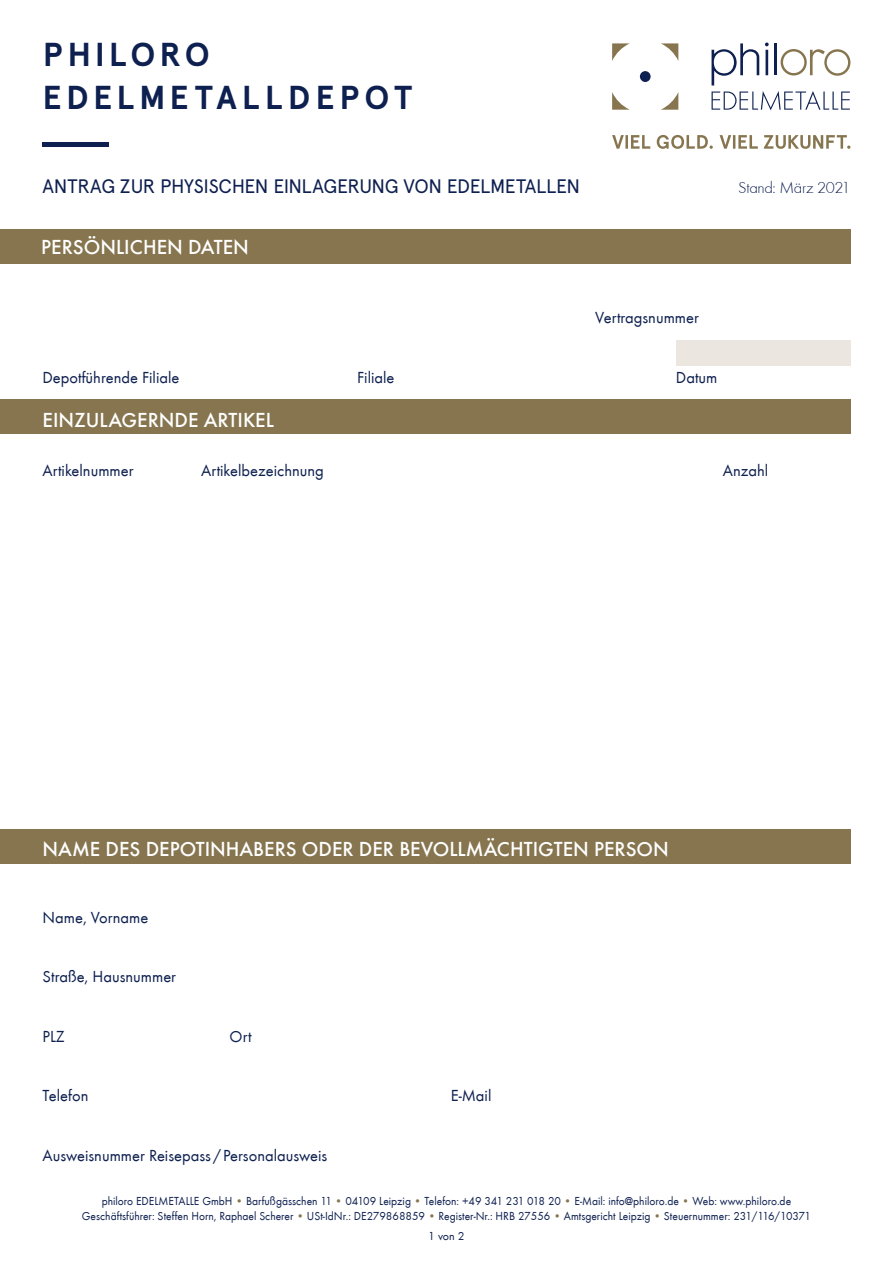
<style>
.page{position:relative;width:893px;height:1263px;background:#fff}
.page>*{position:absolute;margin:0;border:0;box-sizing:border-box;transform-origin:0 0}
.t1{font:700 33.15px/42.8px "Apercu";letter-spacing:.14em;color:#0e2050}
.FOM_UE_white_14pt{font:500 21px "Futura T";color:#fff}
.t2{font:19.5px "Apercu";letter-spacing:-.02em;color:#0e2050}
.FOM_ft_blue_11pt{font:16.5px "Futura T";color:#0e2050}
.t3{font:16.5px "Futura T Ligh";letter-spacing:-.02em;color:#0e2050}
.t4{font:12px/15px "Futura T";color:#0e2050;text-align:center;scale:.96 1}
.t5{font:12px "Futura T";color:#0e2050}
.s1{color:#86754f}
</style>
<div class="page">
<hr style="left:43px;top:143px;width:66px;height:4px;background:#0e2050">
<svg style="left:612px;top:135px;width:238px;height:14px"></svg>
<svg style="left:711px;top:43px;width:139px;height:67px"></svg>
<svg style="left:661px;top:93px;width:17px;height:17px"></svg>
<svg style="left:612px;top:92px;width:18px;height:18px"></svg>
<svg style="left:612px;top:43px;width:18px;height:18px"></svg>
<svg style="left:661px;top:43px;width:17px;height:17px"></svg>
<div style="left:640px;top:71px;width:11px;height:11px;background:#0e2050;border-radius:50%"></div>
<div style="left:0;top:829px;width:850px;height:34px;background:#86754f"></div>
<div style="left:0;top:400px;width:850px;height:34px;background:#86754f"></div>
<div style="left:0;top:230px;width:850px;height:34px;background:#86754f"></div>
<div style="left:676px;top:340px;width:174px;height:26px;background:#ebe7e0"></div>
<h1 class="t1" style="left:43px;top:33px;width:371px">PHILORO<br>EDELMETALLDEPOT</h1>
<h3 class="t2" style="left:43px;top:175px;width:539px">ANTRAG ZUR PHYSISCHEN EINLAGERUNG VON EDELMETALLEN</h3>
<p class="FOM_UE_white_14pt" style="left:41px;top:235px;width:209px">PERSÖNLICHEN DATEN</p>
<h3 class="FOM_ft_blue_11pt" style="left:595px;top:308px;width:105px">Vertragsnummer</h3>
<p class="FOM_ft_blue_11pt" style="left:43px;top:368px;width:138px">Depotführende Filiale</p>
<p class="FOM_ft_blue_11pt" style="left:357px;top:368px;width:39px">Filiale</p>
<p class="FOM_ft_blue_11pt" style="left:676px;top:368px;width:43px">Datum</p>
<p class="FOM_UE_white_14pt" style="left:43px;top:407px;width:233px">EINZULAGERNDE ARTIKEL</p>
<h3 class="t3" style="left:738px;top:179px;width:114px">Stand: März 2021</h3>
<p class="FOM_ft_blue_11pt" style="left:43px;top:461px;width:93px">Artikelnummer</p>
<p class="FOM_ft_blue_11pt" style="left:201px;top:461px;width:124px">Artikelbezeichnung</p>
<p class="FOM_ft_blue_11pt" style="left:723px;top:461px;width:47px">Anzahl</p>
<p class="FOM_UE_white_14pt" style="left:43px;top:837px;width:628px">NAME DES DEPOTINHABERS ODER DER BEVOLLMÄCHTIGTEN PERSON</p>
<p class="FOM_ft_blue_11pt" style="left:43px;top:908px;width:107px">Name, Vorname</p>
<p class="FOM_ft_blue_11pt" style="left:43px;top:967px;width:135px">Straße, Hausnummer</p>
<p class="FOM_ft_blue_11pt" style="left:43px;top:1027px;width:24px">PLZ</p>
<p class="FOM_ft_blue_11pt" style="left:230px;top:1027px;width:23px">Ort</p>
<p class="FOM_ft_blue_11pt" style="left:43px;top:1086px;width:47px">Telefon</p>
<p class="FOM_ft_blue_11pt" style="left:451px;top:1086px;width:42px">E-Mail</p>
<p class="FOM_ft_blue_11pt" style="left:43px;top:1146px;width:286px">Ausweisnummer Reisepass / Personalausweis</p>
<p class="t4" style="left:82px;top:1194px;width:761px">philoro EDELMETALLE GmbH <span class="s1">•</span> Barfußgässchen 11 <span class="s1">•</span> 04109 Leipzig <span class="s1">•</span> Telefon: +49 341 231 018 20 <span class="s1">•</span> E-Mail: info@philoro.de <span class="s1">•</span> Web: www.philoro.de<br>Geschäftsführer: Steffen Horn, Raphael Scherer <span class="s1">•</span> USt-IdNr.: DE279868859 <span class="s1">•</span> Register-Nr.: HRB 27556 <span class="s1">•</span> Amtsgericht Leipzig <span class="s1">•</span> Steuernummer: 231/116/10371</p>
<p class="t5" style="left:428px;top:1229px;width:38px">1 von 2</p>
</div>
